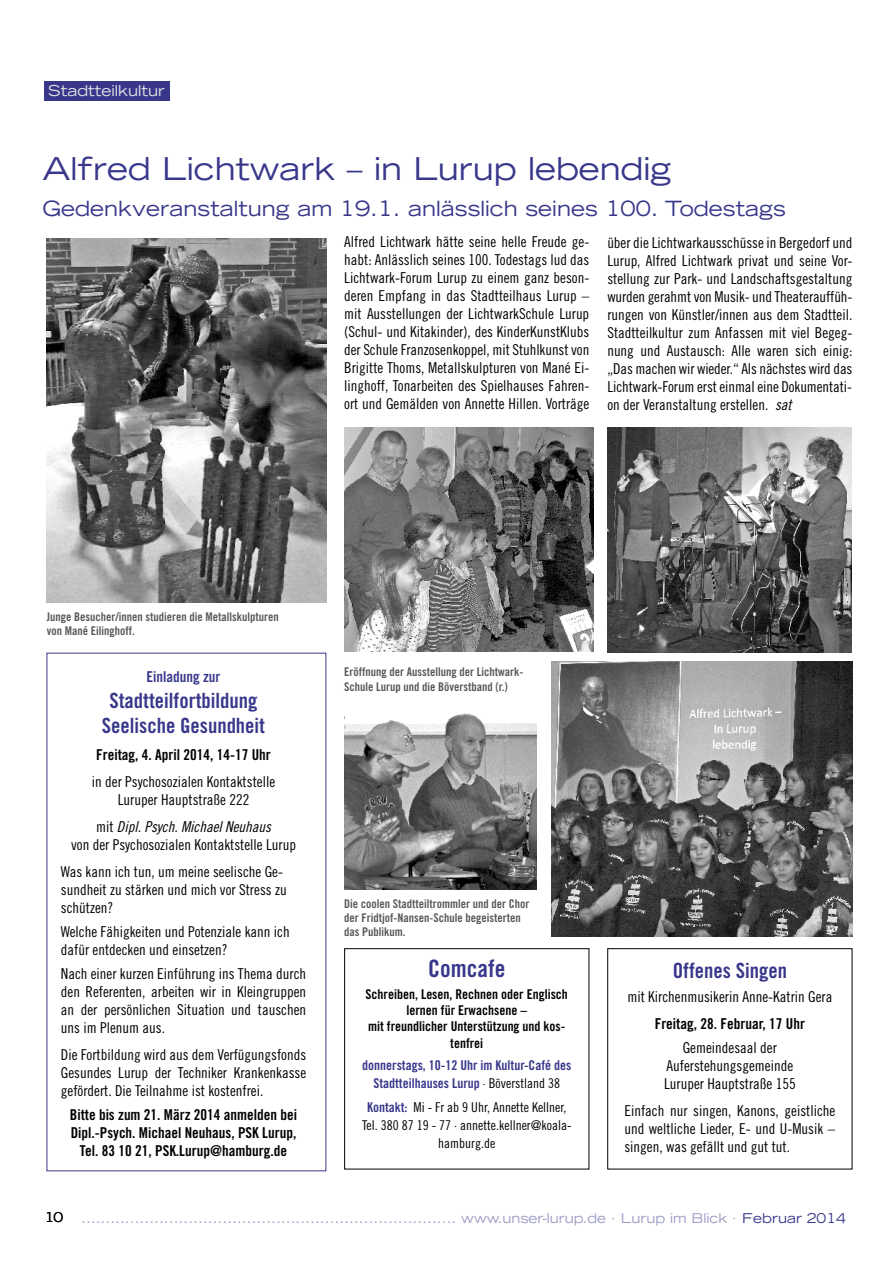
<style>
.page{position:relative;width:893px;height:1263px;background:#fff}
.page>*{position:absolute;margin:0;border:0;box-sizing:border-box;transform-origin:0 0}
.t1{font:expanded 31.5px "Trade Gothic LH";color:#38378b}
.t2{font:24px "Trade Gothic Bold Cond Twenty";color:#38378b}
.t3{font:expanded 21px "Trade Gothic LH";color:#38378b}
.t4{font:21px/25.2px "Trade Gothic Bold Cond Twenty";color:#38378b;text-align:center}
.t5{font:15px/18px "Trade Gothic Cond Eighteen";color:#000;text-align:justify}
.t6{font:15px/18px "Trade Gothic Bold Cond Twenty";color:#000;text-align:center}
.t7{font:15px "Trade Gothic Cond Eighteen Obl";color:#000}
.t8{font:expanded 15px "Trade Gothic LH";color:#e3e4e4}
.t9{font:15px "Trade Gothic Bold Cond Twenty";color:#38378b}
.t10{font:expanded 13.5px "Trade Gothic LH";color:#9c9bc5}
.t11{font:13.5px/16.2px "Trade Gothic Bold Cond Twenty";color:#000;text-align:center}
.t12{font:13.5px/18px "Trade Gothic Cond Eighteen";color:#000;text-align:center}
.t13{font:13.5px/18px "Trade Gothic Bold Cond Twenty";color:#38378b;text-align:center}
.t14{font:expanded 13.5px "Trade Gothic LH";color:#000}
.t15{font:12px/14.4px "Trade Gothic Bold Cond Twenty";color:#58585a}
.s1{font-family:"Trade Gothic Cond Eighteen Obl"}
.s2{font-family:"Trade Gothic Cond Eighteen"}
.s3{font-family:"Trade Gothic Cond Eighteen";color:#000}
.s4{font-family:"Trade Gothic Bold Cond Twenty";color:#38378b}
.s5{color:#38378b}
</style>
<div class="page">
<div style="left:44px;top:81px;width:125px;height:20px;background:#38378b"></div>
<div style="left:344px;top:948px;width:245px;height:221px;border:1px solid #000"></div>
<img style="left:552px;top:662px;width:300px;height:274px">
<img style="left:47px;top:238px;width:279px;height:364px">
<img style="left:344px;top:713px;width:193px;height:177px">
<img style="left:344px;top:428px;width:250px;height:224px">
<img style="left:608px;top:428px;width:244px;height:225px">
<div style="left:607px;top:948px;width:245px;height:221px;border:1px solid #000"></div>
<p class="t8" style="left:48px;top:81px;width:118px">Stadtteilkultur</p>
<h1 class="t1" style="left:42px;top:148px;width:631px">Alfred Lichtwark – in Lurup lebendig</h1>
<h3 class="t3" style="left:42px;top:195px;width:745px">Gedenkveranstaltung am 19. 1. anlässlich seines 100. Todestags</h3>
<p class="t5" style="left:344px;top:233px;width:247px">Alfred Lichtwark hätte seine helle Freude ge&shy;habt: Anlässlich seines 100. Todestags lud das Lichtwark-Forum Lurup zu einem ganz beson&shy;deren Empfang in das Stadtteilhaus Lurup – mit Ausstellungen der LichtwarkSchule Lurup (Schul- und Kitakinder), des KinderKunstKlubs der Schule Franzosenkoppel, mit Stuhlkunst von Brigitte Thoms, Metallskulpturen von Mané Ei&shy;linghoff, Tonarbeiten des Spielhauses Fahren&shy;ort und Gemälden von Annette Hillen. Vorträge</p>
<p class="t5" style="left:607px;top:234px;width:247px">über die Lichtwarkausschüsse in Bergedorf und Lurup, Alfred Lichtwark privat und seine Vor&shy;stellung zur Park- und Landschaftsgestaltung wurden gerahmt von Musik- und Theaterauffüh&shy;rungen von Künstler/innen aus dem Stadtteil.<br>Stadtteilkultur zum Anfassen mit viel Begeg&shy;nung und Austausch: Alle waren sich einig: „Das machen wir wieder.“ Als nächstes wird das Lichtwark-Forum erst einmal eine Dokumentati&shy;on der Veranstaltung erstellen. <span class="s1">sat</span></p>
<p class="t15" style="left:47px;top:609px;width:233px">Junge Besucher/innen studieren die Metallskulpturen von Mané Eilinghoff.</p>
<p class="t9" style="left:146px;top:668px;width:76px">Einladung zur</p>
<h3 class="t4" style="left:102px;top:687px;width:165px">Stadtteilfortbildung<br>Seelische Gesundheit</h3>
<p class="t6" style="left:96px;top:745px;width:176px">Freitag, 4. April 2014, 14-17 Uhr</p>
<p class="t5" style="left:92px;top:772px;width:185px;text-align:center">in der Psychosozialen Kontaktstelle<br>Luruper Hauptstraße 222</p>
<p class="t7" style="left:96px;top:817px;width:176px"><span class="s2">mit</span> Dipl. Psych. Michael Neuhaus</p>
<p class="t5" style="left:61px;top:831px;width:237px;line-height:27px;text-indent:10px">von der Psychosozialen Kontaktstelle Lurup<br>Was kann ich tun, um meine seelische Ge-</p>
<p class="t5" style="left:61px;top:880px;width:227px">sundheit zu stärken und mich vor Stress zu schützen?</p>
<p class="t5" style="left:61px;top:922px;width:230px">Welche Fähigkeiten und Potenziale kann ich dafür entdecken und einsetzen?</p>
<p class="t5" style="left:61px;top:964px;width:247px">Nach einer kurzen Einführung ins Thema durch den Referenten, arbeiten wir in Kleingruppen an der persönlichen Situation und tauschen uns im Plenum aus.</p>
<p class="t5" style="left:61px;top:1045px;width:247px">Die Fortbildung wird aus dem Verfügungsfonds Gesundes Lurup der Techniker Krankenkasse gefördert. Die Teilnahme ist kostenfrei.</p>
<p class="t6" style="left:70px;top:1105px;width:229px">Bitte bis zum 21. März 2014 anmelden bei<br>Dipl.-Psych. Michael Neuhaus, PSK Lurup,<br>Tel. 83 10 21, PSK.Lurup@hamburg.de</p>
<p class="t15" style="left:344px;top:665px;width:181px">Eröffnung der Ausstellung der Lichtwark-<br>Schule Lurup und die Böverstband (r.)</p>
<p class="t15" style="left:344px;top:896px;width:187px">Die coolen Stadtteiltrommler und der Chor der Fridtjof-Nansen-Schule begeisterten das Publikum.</p>
<h2 class="t2" style="left:428px;top:953px;width:79px">Comcafe</h2>
<p class="t11" style="left:366px;top:986px;width:204px">Schreiben, Lesen, Rechnen oder Englisch lernen für Erwachsene –<br>mit freundlicher Unterstützung und kos&shy;tenfrei</p>
<p class="t13" style="left:362px;top:1056px;width:211px">donnerstags, 10-12 Uhr im Kultur-Café des<br>Stadtteilhauses Lurup <span class="s3">· Böverstland 38</span></p>
<p class="t12" style="left:362px;top:1098px;width:211px"><span class="s4">Kontakt:</span> Mi - Fr ab 9 Uhr, Annette Kellner,<br>Tel. 380 87 19 - 77 · annette.kellner@koala&shy;hamburg.de</p>
<h3 class="t4" style="left:673px;top:957px;width:116px">Offenes Singen</h3>
<p class="t5" style="left:627px;top:987px;width:206px">mit Kirchenmusikerin Anne-Katrin Gera</p>
<p class="t6" style="left:655px;top:1014px;width:152px">Freitag, 28. Februar, 17 Uhr</p>
<p class="t5" style="left:664px;top:1038px;width:133px;text-align:center">Gemeindesaal der<br>Auferstehungsgemeinde<br>Luruper Hauptstraße 155</p>
<p class="t5" style="left:624px;top:1101px;width:213px">Einfach nur singen, Kanons, geistliche und weltliche Lieder, E- und U-Musik – singen, was gefällt und gut tut.</p>
<p class="t14" style="left:45px;top:1209px;width:20px">10</p>
<p class="t10" style="left:81px;top:1209px;width:6px">.............................................................................</p>
<p class="t10" style="left:461px;top:1209px;width:386px">www. unser-lurup. de · Lurup im Blick · <span class="s5">Februar 2014</span></p>
</div>
